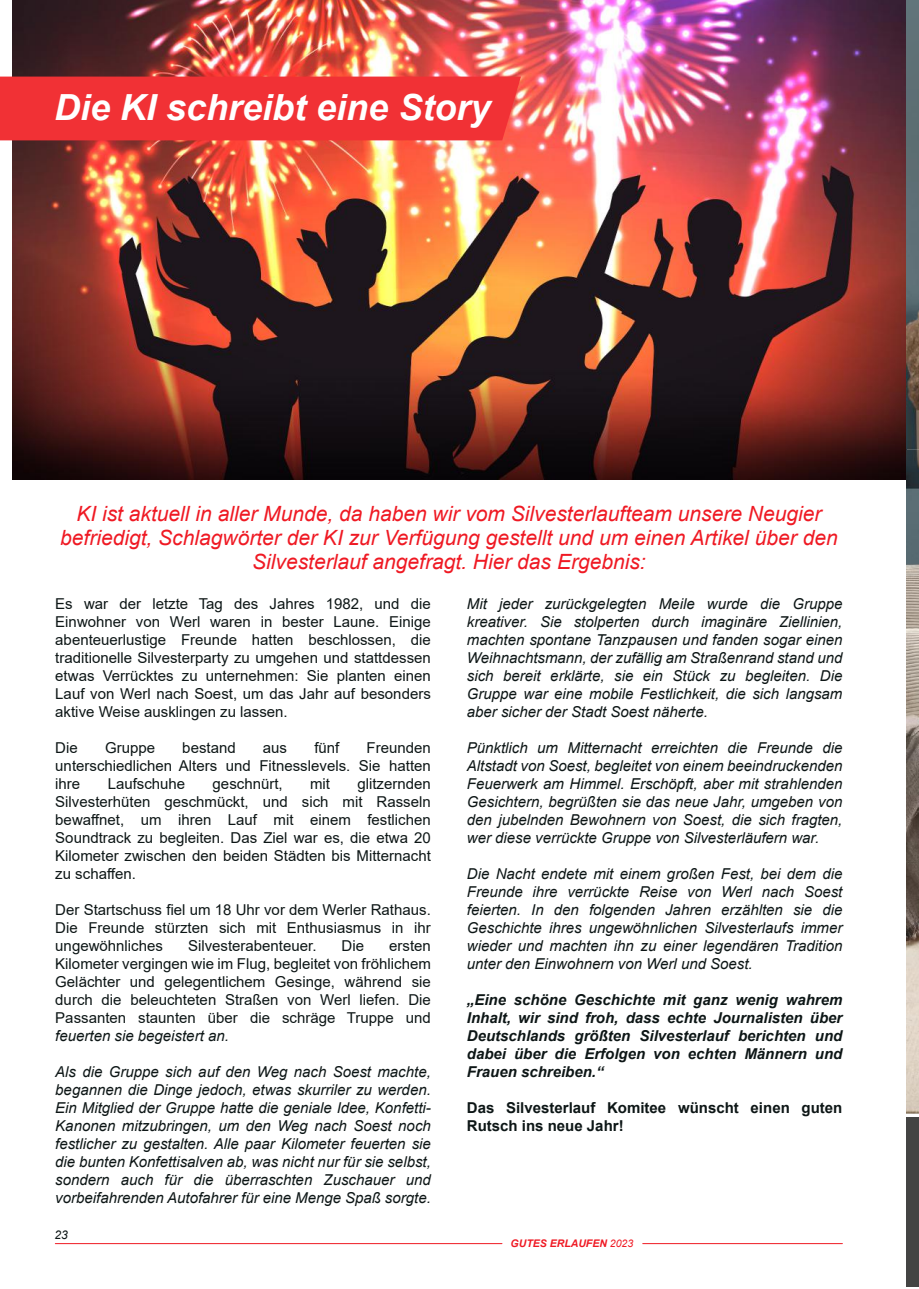
<style>
.page{position:relative;width:919px;height:1289px;background:#fff}
.page>*{position:absolute;margin:0;border:0;box-sizing:border-box;transform-origin:0 0}
.t1{font:italic 700 36px "Arial";color:#fff}
.t2{font:italic 21px/24px "Arial";color:#ef1923;text-align:center}
.t3{font:italic 15px/18px "Arial";color:#0d1616;text-align:justify}
.t4{font:15px/18px "Arial";color:#0d1616;text-align:justify}
.t5{font:italic 700 15px/18px "Arial";color:#0d1616;text-align:justify}
.t6{font:700 15px/18px "Arial";color:#0d1616}
.t7{font:italic 12px "Arial";color:#0d1616}
.t8{font:italic 700 10.5px "Arial";color:#ef1923}
.s1{font-weight:400}
</style>
<div class="page">
<img style="left:13px;top:0;width:893px;height:479px">
<hr style="left:642px;top:1243px;width:200px;height:1px;background:#ef1923">
<hr style="left:55px;top:1243px;width:447px;height:1px;background:#ef1923">
<img style="left:906px;top:450px;width:12px;height:663px">
<div style="left:906px;top:1117px;width:12px;height:168px;background:#444443"></div>
<img style="left:906px;top:0;width:12px;height:450px">
<div style="left:0;top:77px;width:521px;height:63px;background:#f13135"></div>
<h1 class="t1" style="left:54px;top:94px;width:438px">Die KI schreibt eine Story</h1>
<h2 class="t2" style="left:60px;top:503px;width:779px">KI ist aktuell in aller Munde, da haben wir vom Silvesterlaufteam unsere Neugier befriedigt, Schlagwörter der KI zur Verfügung gestellt und um einen Artikel über den<br>Silvesterlauf angefragt. Hier das Ergebnis:</h2>
<p class="t4" style="left:55px;top:596px;width:377px">Es war der letzte Tag des Jahres 1982, und die Einwohner von Werl waren in bester Laune. Einige abenteuerlustige Freunde hatten beschlossen, die traditionelle Silvesterparty zu umgehen und stattdessen etwas Verrücktes zu unternehmen: Sie planten einen Lauf von Werl nach Soest, um das Jahr auf besonders aktive Weise ausklingen zu lassen.</p>
<p class="t4" style="left:55px;top:740px;width:24px">Die</p>
<p class="t4" style="left:105px;top:740px;width:52px">Gruppe</p>
<p class="t4" style="left:182px;top:740px;width:55px">bestand</p>
<p class="t4" style="left:263px;top:740px;width:26px">aus</p>
<p class="t4" style="left:314px;top:740px;width:27px">fünf</p>
<p class="t4" style="left:55px;top:740px;width:377px;text-indent:311px">Freunden unterschiedlichen Alters und Fitnesslevels. Sie hatten ihre</p>
<p class="t4" style="left:108px;top:776px;width:79px">Laufschuhe</p>
<p class="t4" style="left:213px;top:776px;width:72px">geschnürt,</p>
<p class="t4" style="left:310px;top:776px;width:21px">mit</p>
<p class="t4" style="left:55px;top:776px;width:377px;text-indent:302px">glitzernden Silvesterhüten geschmückt, und sich mit Rasseln bewaffnet, um ihren Lauf mit einem festlichen Soundtrack zu begleiten. Das Ziel war es, die etwa 20<br>Kilometer zwischen den beiden Städten bis Mitternacht zu schaffen.</p>
<p class="t4" style="left:55px;top:902px;width:377px">Der Startschuss fiel um 18 Uhr vor dem Werler Rathaus.<br>Die Freunde stürzten sich mit Enthusiasmus in ihr ungewöhnliches</p>
<p class="t4" style="left:188px;top:938px;width:130px">Silvesterabenteuer.</p>
<p class="t4" style="left:341px;top:938px;width:24px">Die</p>
<p class="t4" style="left:55px;top:938px;width:377px;text-indent:334px">ersten Kilometer vergingen wie im Flug, begleitet von fröhlichem Gelächter und gelegentlichem Gesinge, während sie durch die beleuchteten Straßen von Werl liefen. Die Passanten staunten über die schräge Truppe und</p>
<p class="t3" style="left:55px;top:1028px;width:175px">feuerten sie begeistert an.</p>
<p class="t3" style="left:55px;top:1064px;width:377px">Als die Gruppe sich auf den Weg nach Soest machte, begannen die Dinge jedoch, etwas skurriler zu werden.<br>Ein Mitglied der Gruppe hatte die geniale Idee, Konfetti-Kanonen mitzubringen, um den Weg nach Soest noch festlicher zu gestalten. Alle paar Kilometer feuerten sie die bunten Konfettisalven ab, was nicht nur für sie selbst, sondern auch für die überraschten Zuschauer und vorbeifahrenden Autofahrer für eine Menge Spaß sorgte.</p>
<p class="t7" style="left:54px;top:1229px;width:15px">23</p>
<p class="t3" style="left:467px;top:596px;width:377px">Mit jeder zurückgelegten Meile wurde die Gruppe kreativer. Sie stolperten durch imaginäre Ziellinien, machten spontane Tanzpausen und fanden sogar einen Weihnachtsmann, der zufällig am Straßenrand stand und sich bereit erklärte, sie ein Stück zu begleiten. Die Gruppe war eine mobile Festlichkeit, die sich langsam aber sicher der Stadt Soest näherte.</p>
<p class="t3" style="left:467px;top:740px;width:377px">Pünktlich um Mitternacht erreichten die Freunde die Altstadt von Soest, begleitet von einem beeindruckenden Feuerwerk am Himmel. Erschöpft, aber mit strahlenden Gesichtern, begrüßten sie das neue Jahr, umgeben von den jubelnden Bewohnern von Soest, die sich fragten, wer diese verrückte Gruppe von Silvesterläufern war.</p>
<p class="t3" style="left:467px;top:866px;width:377px">Die Nacht endete mit einem großen Fest, bei dem die Freunde ihre verrückte Reise von Werl nach Soest feierten. In den folgenden Jahren erzählten sie die Geschichte ihres ungewöhnlichen Silvesterlaufs immer wieder und machten ihn zu einer legendären Tradition unter den Einwohnern von Werl und Soest.</p>
<p class="t5" style="left:467px;top:992px;width:377px">„Eine schöne Geschichte mit ganz wenig wahrem Inhalt, wir sind froh, dass echte Journalisten über Deutschlands größten Silvesterlauf berichten und dabei über die Erfolgen von echten Männern und Frauen schreiben.“</p>
<p class="t6" style="left:467px;top:1100px;width:377px">Das Silvesterlauf Komitee wünscht einen guten<br>Rutsch ins neue Jahr!</p>
<p class="t8" style="left:510px;top:1239px;width:124px">GUTES ERLAUFEN <span class="s1">2023</span></p>
</div>
